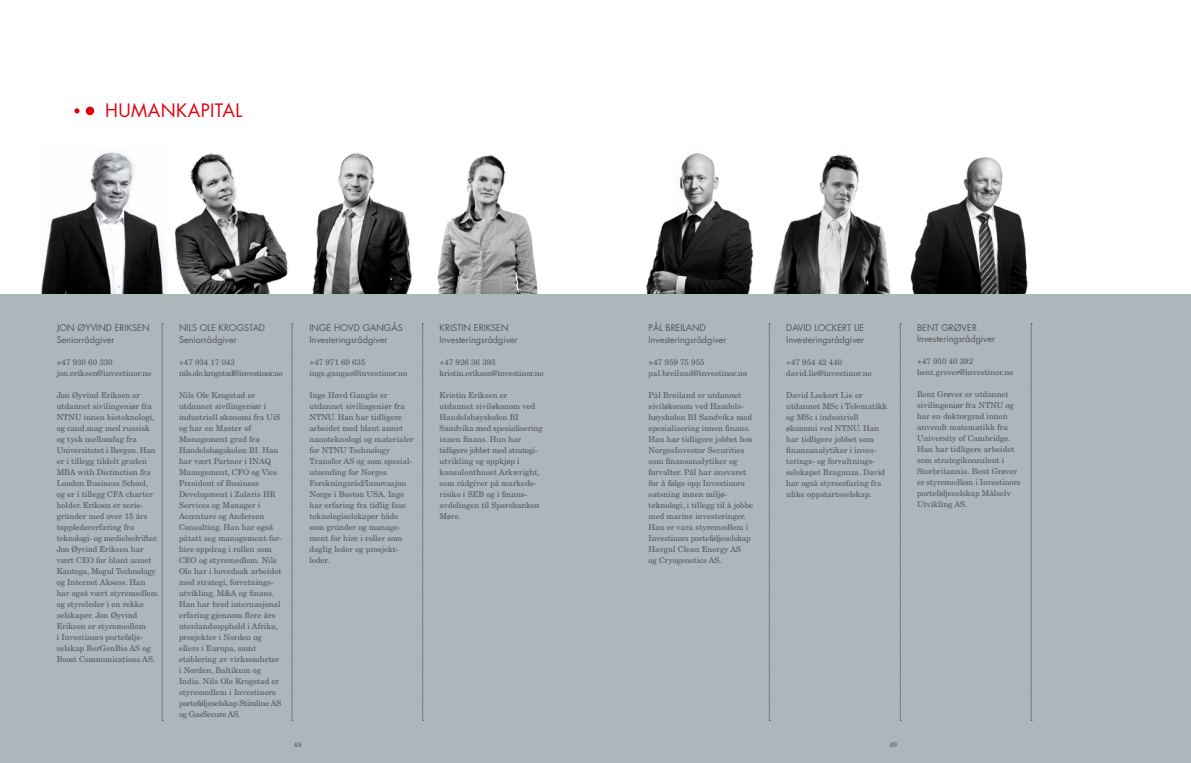
<style>
.page{position:relative;width:1191px;height:763px;background:#fff}
.page>*{position:absolute;margin:0;border:0;box-sizing:border-box;transform-origin:0 0}
.t1{font:18px "Futura";letter-spacing:.025em;color:#e3000b}
.t2{font:9px/12px "Futura";color:#565655}
.t3{font:8px/11px "New Century Schlbk";color:#565655}
.t4{font:7px "New Century Schlbk";color:#565655}
</style>
<div class="page">
<img style="left:910px;top:157px;width:118px;height:137px">
<img style="left:174px;top:153px;width:114px;height:141px">
<img style="left:42px;top:151px;width:125px;height:143px">
<img style="left:312px;top:152px;width:101px;height:142px">
<img style="left:646px;top:153px;width:108px;height:141px">
<img style="left:772px;top:149px;width:119px;height:145px">
<img style="left:437px;top:155px;width:101px;height:139px">
<div style="left:0;top:294px;width:1191px;height:469px;background:#acb6bb"></div>
<svg style="left:162px;top:323px;width:1px;height:398px"></svg>
<svg style="left:292px;top:323px;width:1px;height:398px"></svg>
<svg style="left:422px;top:323px;width:2px;height:398px"></svg>
<div style="left:86px;top:107px;width:8px;height:8px;background:#e3000b;border-radius:50%"></div>
<svg style="left:74px;top:108px;width:6px;height:5px"></svg>
<svg style="left:769px;top:323px;width:1px;height:398px"></svg>
<svg style="left:900px;top:323px;width:1px;height:398px"></svg>
<svg style="left:1030px;top:323px;width:2px;height:398px"></svg>
<h1 class="t1" style="left:105px;top:99px;width:136px">Human kapital</h1>
<p class="t2" style="left:57px;top:321px;width:35px">Jon Øyvind</p>
<p class="t2" style="left:115px;top:321px;width:24px">Eriksen</p>
<p class="t2" style="left:57px;top:333px;width:59px">Seniorrådgiver</p>
<p class="t3" style="left:57px;top:356px;width:96px">+47 930 60 330 jon.eriksen@investinor.no</p>
<p class="t3" style="left:57px;top:389px;width:97px">Jon Øyvind Eriksen er utdannet sivilingeniør fra<br>NTNU</p>
<p class="t3" style="left:57px;top:411px;width:100px;text-indent:27px">innen bioteknologi, og cand.mag med russisk og tysk mellomfag fra<br>Universitetet i Bergen. Han er i tillegg tildelt graden<br>MBA</p>
<p class="t3" style="left:57px;top:466px;width:103px;text-indent:21px">with Distinction fra<br>London Business School, og er i tillegg CFA charter holder. Eriksen er serie&shy;gründer med over 15 års toppledererfaring fra teknologi- og mediebedrifter.<br>Jon Øyvind Eriksen har vært CEO for blant annet<br>Kantega, Mogul Technology og Internet Aksess. Han har også vært styremedlem og styreleder i en rekke selskaper. Jon Øyvind<br>Eriksen er styremedlem<br>i Investinors portefølje&shy;selskap BerGenBio AS og<br>Boost Communications AS.</p>
<p class="t2" style="left:179px;top:321px;width:47px">Nils Ole Krogst</p>
<p class="t2" style="left:253px;top:321px;width:13px">ad</p>
<p class="t2" style="left:179px;top:333px;width:59px">Seniorrådgiver</p>
<p class="t3" style="left:179px;top:356px;width:105px">+47 934 17 043 nils.ole.krogstad@investinor.no</p>
<p class="t3" style="left:179px;top:389px;width:104px">Nils Ole Krogstad er utdannet sivilingeniør i industriell økonomi fra UiS og har en Master of<br>Management grad fra<br>Handelshøgskolen BI. Han har vært Partner i INAQ<br>Management, CFO og Vice<br>President of Business<br>Development i Zalaris HR<br>Services og Manager i<br>Accenture og Andersen<br>Consulting. Han har også påtatt seg management-for&shy;hire oppdrag i rollen som<br>CEO og styremedlem. Nils<br>Ole har i hovedsak arbeidet med strategi, forretnings&shy;utvikling, M&amp;A og finans.<br>Han har bred internasjonal erfaring gjennom flere års utenlandsopphold i Afrika, prosjekter i Norden og ellers i Europa, samt etablering av virksomheter i Norden, Baltikum og<br>India. Nils Ole Krogstad er styremedlem i Investinors porteføljeselskap Stimline AS og GasSecure AS.</p>
<p class="t2" style="left:309px;top:321px;width:79px;text-indent:53px">Gangås<br>Investeringsrådgiver</p>
<p class="t3" style="left:309px;top:356px;width:99px">+47 971 69 635 inge.gangas@investinor.no</p>
<p class="t3" style="left:309px;top:389px;width:97px">Inge Hovd Gangås er utdannet sivilingeniør fra<br>NTNU</p>
<p class="t2" style="left:309px;top:321px;width:10px">Inge</p>
<p class="t2" style="left:334px;top:321px;width:14px">Hovd</p>
<p class="t3" style="left:309px;top:411px;width:106px;text-indent:24px">. Han har tidligere arbeidet med blant annet nanoteknologi og materialer for NTNU</p>
<p class="t3" style="left:309px;top:444px;width:104px;text-indent:39px">Technology<br>Transfer AS og som spesial&shy;utsending for Norges<br>Forskningsråd/Innovasjon<br>Norge i Boston USA</p>
<p class="t3" style="left:309px;top:488px;width:98px;text-indent:74px">. Inge har erfaring fra tidlig fase teknologiselskaper både som gründer og manage&shy;ment for hire i roller som daglig leder og prosjekt&shy;leder.</p>
<p class="t2" style="left:439px;top:321px;width:79px;text-indent:34px">Eriksen<br>Investeringsrådgiver</p>
<p class="t3" style="left:439px;top:356px;width:105px">+47 926 36 393 kristin.eriksen@investinor.no</p>
<p class="t3" style="left:439px;top:389px;width:105px">Kristin Eriksen er utdannet siviløkonom ved<br>Handelshøyskolen BI<br>Sandvika med spesialisering innen finans. Hun har tidligere jobbet med strategi&shy;utvikling og oppkjøp i konsulenthuset Arkwright, som rådgiver på markeds&shy;risiko i SEB</p>
<p class="t2" style="left:439px;top:321px;width:6px">Kristin</p>
<p class="t3" style="left:439px;top:488px;width:102px;text-indent:47px">og i finans&shy;avdelingen til Sparebanken<br>Møre.</p>
<p class="t2" style="left:648px;top:321px;width:6px">Pål</p>
<p class="t2" style="left:665px;top:321px;width:5px">Breil</p>
<p class="t2" style="left:648px;top:321px;width:79px;text-indent:37px">and<br>Investeringsrådgiver</p>
<p class="t3" style="left:648px;top:356px;width:100px">+47 959 75 955 pal.breiland@investinor.no</p>
<p class="t3" style="left:648px;top:389px;width:106px">Pål Breiland er utdannet siviløkonom ved Handels&shy;høyskolen BI Sandvika med spesialisering innen finans.<br>Han har tidligere jobbet hos<br>NorgesInvestor Securities som finansanalytiker og forvalter. Pål har ansvaret for å følge opp Investinors satsning innen miljø&shy;teknologi, i tillegg til å jobbe med marine investeringer.<br>Han er vara styremedlem i<br>Investinors porteføljeselskap<br>Havgul Clean Energy AS<br>og Cryogenetics AS .</p>
<p class="t2" style="left:786px;top:321px;width:17px">David</p>
<p class="t2" style="left:814px;top:321px;width:29px">Loc kert</p>
<p class="t2" style="left:786px;top:321px;width:79px;text-indent:68px">Lie<br>Investeringsrådgiver</p>
<p class="t3" style="left:786px;top:356px;width:87px">+47 954 42 440 david.lie@investinor.no</p>
<p class="t3" style="left:786px;top:389px;width:103px">David Lockert Lie er utdannet MSc i Telematikk og MSc i industriell økonomi ved NTNU</p>
<p class="t3" style="left:786px;top:422px;width:100px;text-indent:73px">. Han har tidligere jobbet som finansanalytiker i inves&shy;terings- og forvaltnings&shy;selskapet Braganza. David har også styreerfaring fra ulike oppstartsselskap.</p>
<p class="t4" style="left:294px;top:739px;width:9px">48</p>
<p class="t4" style="left:889px;top:739px;width:9px">49</p>
<p class="t2" style="left:917px;top:321px;width:7px">Bent</p>
<p class="t2" style="left:917px;top:322px;width:79px;line-height:11px;text-indent:24px">Grøver<br>Investeringsrådgiver</p>
<p class="t3" style="left:917px;top:355px;width:98px">+47 950 40 392 bent.grover@investinor.no</p>
<p class="t3" style="left:917px;top:388px;width:93px">Bent Grøver er utdannet sivilingeniør fra NTNU</p>
<p class="t3" style="left:917px;top:399px;width:105px;text-indent:88px">og har en doktorgrad innen anvendt matematikk fra<br>University of Cambridge.<br>Han har tidligere arbeidet som strategikonsulent i<br>Storbritannia. Bent Grøver er styremedlem i Investinors porteføljeselskap Målselv<br>Utvikling AS .</p>
</div>
